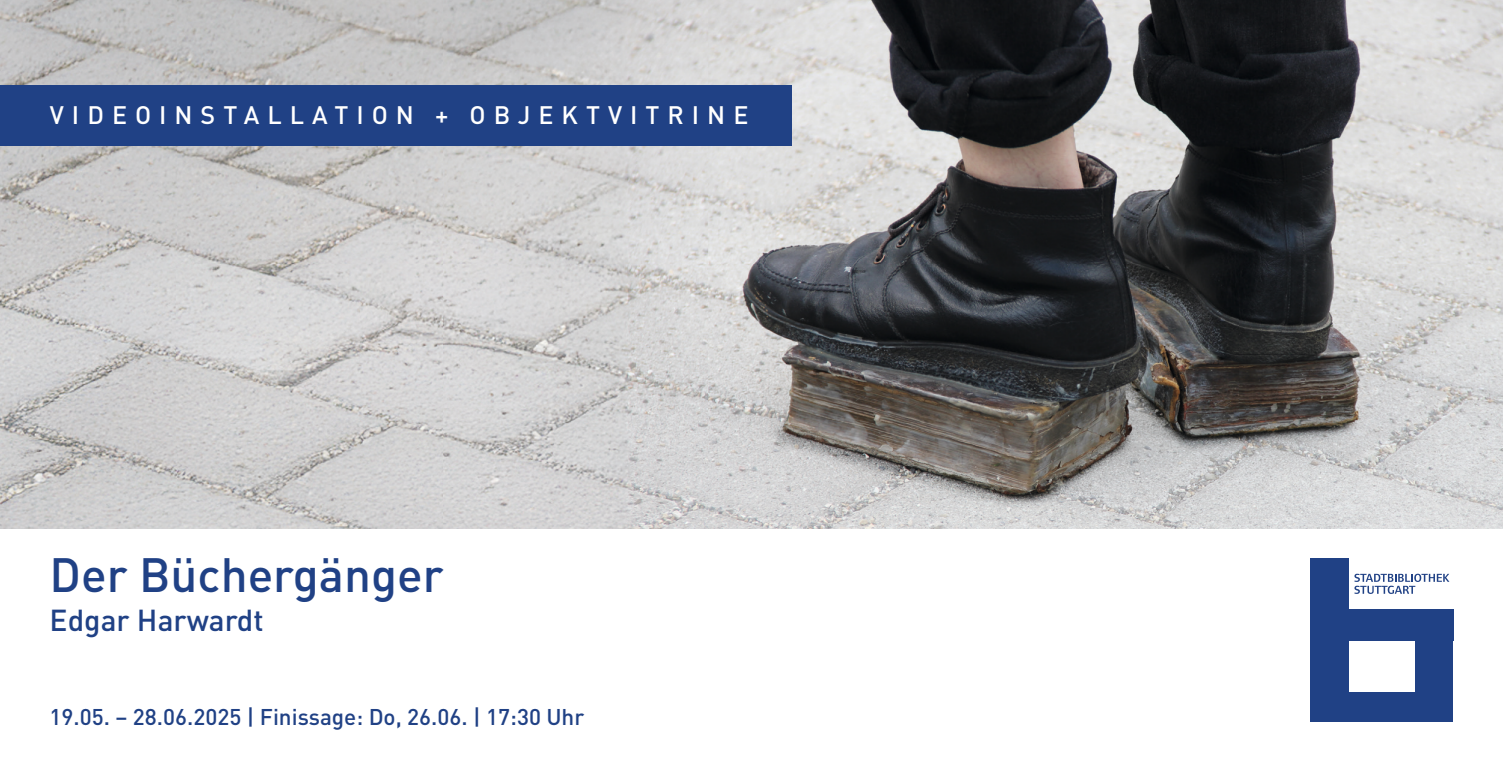
<style>
.page{position:relative;width:1503px;height:759px;background:#fff}
.page>*{position:absolute;margin:0;border:0;box-sizing:border-box;transform-origin:0 0}
.t1{font:500 47.5px "DIN Pro";color:#204185}
.t2{font:500 30px "DIN Pro";color:#204185}
.t3{font:500 25px "DIN Pro";letter-spacing:.32em;color:#fff}
.t4{font:500 22.5px "DIN Pro";color:#204185}
</style>
<div class="page">
<img style="left:0;top:0;width:1502px;height:528px">
<div style="left:1310px;top:558px;width:39px;height:163px;background:#204185"></div>
<div style="left:1349px;top:609px;width:104px;height:31px;background:#204185"></div>
<div style="left:1415px;top:609px;width:38px;height:112px;background:#204185"></div>
<div style="left:1310px;top:691px;width:109px;height:30px;background:#204185"></div>
<svg style="left:1354px;top:573px;width:95px;height:20px"></svg>
<div style="left:0;top:85px;width:791px;height:60px;background:#204185"></div>
<p class="t3" style="left:50px;top:95px;width:700px">VIDEOINSTALLATION + OBJEKTVITRINE</p>
<h1 class="t1" style="left:50px;top:536px;width:395px">Der Büchergänger</h1>
<h2 class="t2" style="left:50px;top:595px;width:216px">Edgar Harwardt</h2>
<p class="t4" style="left:50px;top:698px;width:536px">19.05. – 28.06.2025 | Finissage: Do, 26.06. | 17:30 Uhr</p>
</div>
